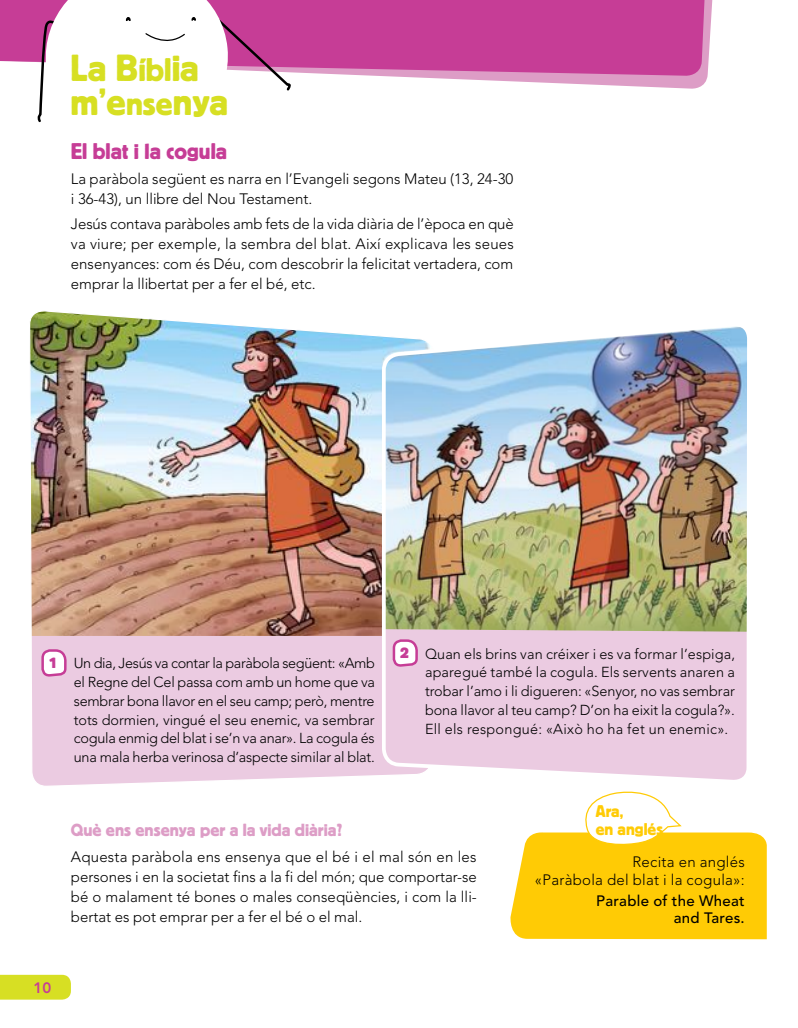
<style>
.page{position:relative;width:798px;height:1028px;background:#fff}
.page>*{position:absolute;margin:0;border:0;box-sizing:border-box;transform-origin:0 0}
.t1{font:37.5px/33.8px "Block Pro";color:#d7df23}
.t2{font:22.5px "Block Pro";color:#c63d96}
.t3{font:17.5px "Block Pro";color:#dd9dc6}
.t4{font:16.88px/18.1px "Block Pro";color:#ffcb05}
.t5{font:300 15px/20px "Avenir LT Std";color:#000;text-align:justify}
.t6{font:300 15px/17.5px "Avenir LT Std";letter-spacing:.02em;color:#000;text-align:right}
.t7{font:500 15px/17.5px "Avenir LT Std";letter-spacing:.02em;color:#000;text-align:right}
.t8{font:800 15px "Avenir LT Std";color:#c63d96}
.t9{font:700 15px "Block Pro";color:#c63d96}
.t10{font:300 14.38px/18.8px "Avenir LT Std";letter-spacing:-.01em;color:#000;text-align:justify}
.s1{font-size:32.5px}
</style>
<div class="page">
<svg style="left:0;top:974px;width:30px;height:25px"></svg>
<svg style="left:752px;top:832px;width:14px;height:107px"></svg>
<svg style="left:383px;top:0;width:330px;height:89px"></svg>
<svg style="left:0;top:0;width:709px;height:76px;background:#c8469b"></svg>
<svg style="left:37px;top:0;width:255px;height:123px"></svg>
<img style="left:30px;top:311px;width:350px;height:689px">
<svg style="left:40px;top:648px;width:28px;height:28px"></svg>
<img style="left:380px;top:326px;width:372px;height:614px">
<svg style="left:391px;top:612px;width:39px;height:54px"></svg>
<h1 class="t1" style="left:70px;top:51px;width:159px">La B<span class="s1">íbl</span>ia m’e<span class="s1">nse</span>nya</h1>
<h2 class="t2" style="left:71px;top:136px;width:158px">El blat i la cogula</h2>
<p class="t5" style="left:71px;top:169px;width:443px">La paràbola següent es narra en l’Evangeli segons Mateu (13, 24-30 i 36-43), un llibre del Nou Testament.</p>
<p class="t5" style="left:71px;top:214px;width:444px">Jesús contava paràboles amb fets de la vida diària de l’època en què va viure; per exemple, la sembra del blat. Així explicava les seues ensenyances: com és Déu, com descobrir la felicitat vertadera, com emprar la llibertat per a fer el bé, etc.</p>
<p class="t9" style="left:49px;top:653px;width:6px">1</p>
<p class="t10" style="left:425px;top:644px;width:311px">Quan els brins van créixer i es va formar l’espiga, aparegué també la cogula. Els servents anaren a trobar l’amo i li digueren: «Senyor, no vas sembrar bona llavor al teu camp? D’on ha eixit la cogula?».<br>Ell els respongué: «Això ho ha fet un enemic».</p>
<p class="t9" style="left:400px;top:643px;width:6px">2</p>
<p class="t10" style="left:74px;top:654px;width:303px">Un dia, Jesús va contar la paràbola següent: «Amb el Regne del Cel passa com amb un home que va sembrar bona llavor en el seu camp; però, mentre tots dormien, vingué el seu enemic, va sembrar cogula enmig del blat i se’n va anar». La cogula és una mala herba verinosa d’aspecte similar al blat.</p>
<p class="t4" style="left:595px;top:801px;width:69px">Ara,<br>en anglés</p>
<p class="t3" style="left:71px;top:819px;width:273px">Què ens ensenya per a la vida diària?</p>
<p class="t5" style="left:71px;top:846px;width:407px">Aquesta paràbola ens ensenya que el bé i el mal són en les persones i en la societat fins a la fi del món; que comportar-se bé o malament té bones o males conseqüències, i com la lli&shy;bertat es pot emprar per a fer el bé o el mal.</p>
<p class="t6" style="left:534px;top:853px;width:211px">Recita en anglés<br>«Paràbola del blat i la cogula»:</p>
<p class="t7" style="left:596px;top:892px;width:150px">Parable of the Wheat and Tares.</p>
<p class="t8" style="left:33px;top:978px;width:19px">10</p>
</div>
